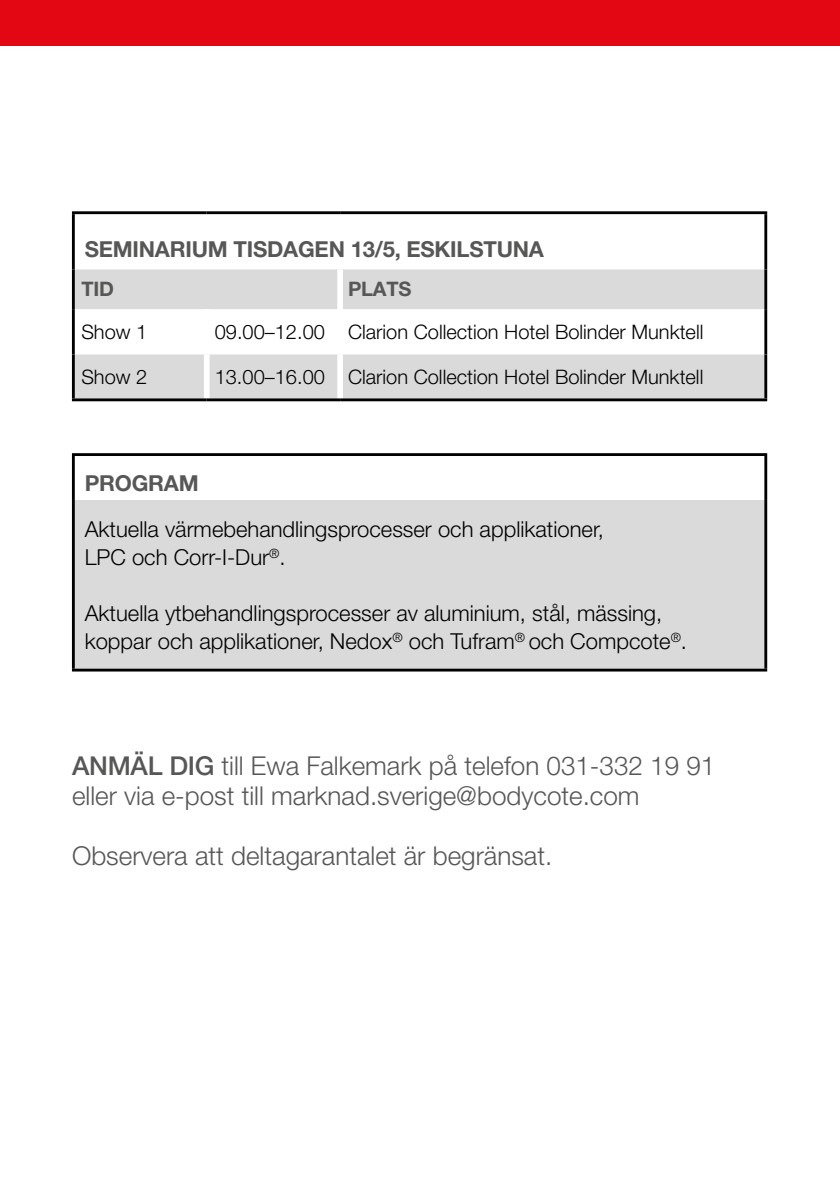
<style>
.page{position:relative;width:840px;height:1191px;background:#fff}
.page>*{position:absolute;margin:0;border:0;box-sizing:border-box;transform-origin:0 0}
.t1{font:300 26px/30px "Helvetica Neue LT Pro";color:#575756}
.t2{font:300 22px/28px "Helvetica Neue LT Pro";color:#000}
.t3{font:700 22px "Helvetica Neue LT Pro";letter-spacing:-.01em;color:#575756}
.t4{font:300 20px "Helvetica Neue LT Pro";color:#000}
.t5{font:700 20px "Helvetica Neue LT Pro";letter-spacing:-.01em;color:#575756}
.s1{font-weight:500}
</style>
<div class="page">
<div style="left:0;top:0;width:839px;height:45px;background:#e30613"></div>
<svg style="left:75px;top:269px;width:689px;height:129px;fill:#dadada"></svg>
<div style="left:337px;top:269px;width:6px;height:40px;background:#fff"></div>
<div style="left:204px;top:309px;width:5px;height:45px;background:#fff"></div>
<div style="left:337px;top:309px;width:6px;height:45px;background:#fff"></div>
<div style="left:204px;top:354px;width:5px;height:44px;background:#fff"></div>
<div style="left:337px;top:354px;width:6px;height:44px;background:#fff"></div>
<hr style="left:72px;top:269px;width:3px;height:40px;background:#000">
<hr style="left:72px;top:354px;width:3px;height:44px;background:#000">
<hr style="left:72px;top:309px;width:3px;height:45px;background:#000">
<hr style="left:72px;top:211px;width:135px;height:3px;background:#000">
<hr style="left:72px;top:214px;width:3px;height:55px;background:#000">
<hr style="left:207px;top:211px;width:133px;height:3px;background:#000">
<hr style="left:340px;top:211px;width:426px;height:3px;background:#000">
<hr style="left:72px;top:398px;width:135px;height:3px;background:#000">
<hr style="left:207px;top:398px;width:133px;height:3px;background:#000">
<hr style="left:340px;top:398px;width:426px;height:3px;background:#000">
<hr style="left:764px;top:214px;width:2px;height:55px;background:#000">
<hr style="left:764px;top:269px;width:2px;height:40px;background:#000">
<hr style="left:764px;top:309px;width:2px;height:45px;background:#000">
<hr style="left:764px;top:354px;width:2px;height:44px;background:#000">
<div style="left:73px;top:500px;width:692px;height:170px;background:#dadada"></div>
<hr style="left:72px;top:453px;width:694px;height:3px;background:#000">
<hr style="left:72px;top:456px;width:3px;height:44px;background:#000">
<hr style="left:764px;top:456px;width:2px;height:44px;background:#000">
<hr style="left:72px;top:500px;width:3px;height:168px;background:#000">
<hr style="left:72px;top:668px;width:694px;height:3px;background:#000">
<hr style="left:764px;top:500px;width:2px;height:168px;background:#000">
<p class="t3" style="left:85px;top:236px;width:460px">SEMINARIUM TISDAGEN 13/5, ESKILSTUNA</p>
<p class="t5" style="left:81px;top:277px;width:34px">TID</p>
<p class="t5" style="left:348px;top:277px;width:65px">PLATS</p>
<p class="t4" style="left:81px;top:320px;width:67px">Show 1</p>
<p class="t4" style="left:215px;top:320px;width:490px">09.00–12.00 Clarion Collection Hotel Bolinder Munktell</p>
<p class="t4" style="left:81px;top:365px;width:67px">Show 2</p>
<p class="t4" style="left:214px;top:365px;width:490px">13.00–16.00 Clarion Collection Hotel Bolinder Munktell</p>
<p class="t3" style="left:85px;top:469px;width:115px">PROGRAM</p>
<p class="t2" style="left:85px;top:514px;width:520px">Aktuella värmebehandlingsprocesser och applikationer,<br>LPC och Corr-I-Dur<sup>®</sup>.</p>
<p class="t2" style="left:85px;top:598px;width:603px">Aktuella ytbehandlingsprocesser av aluminium, stål, mässing, koppar och applikationer, Nedox<sup>®</sup> och Tufram<sup>®</sup> och Compcote<sup>®</sup>.</p>
<p class="t1" style="left:72px;top:750px;width:644px"><span class="s1">ANMÄL DIG</span> till Ewa Falkemark på telefon 031-332 19 91 eller via e-post till marknad.sverige@bodycote.com</p>
<p class="t1" style="left:72px;top:840px;width:481px">Observera att deltagarantalet är begränsat.</p>
</div>
